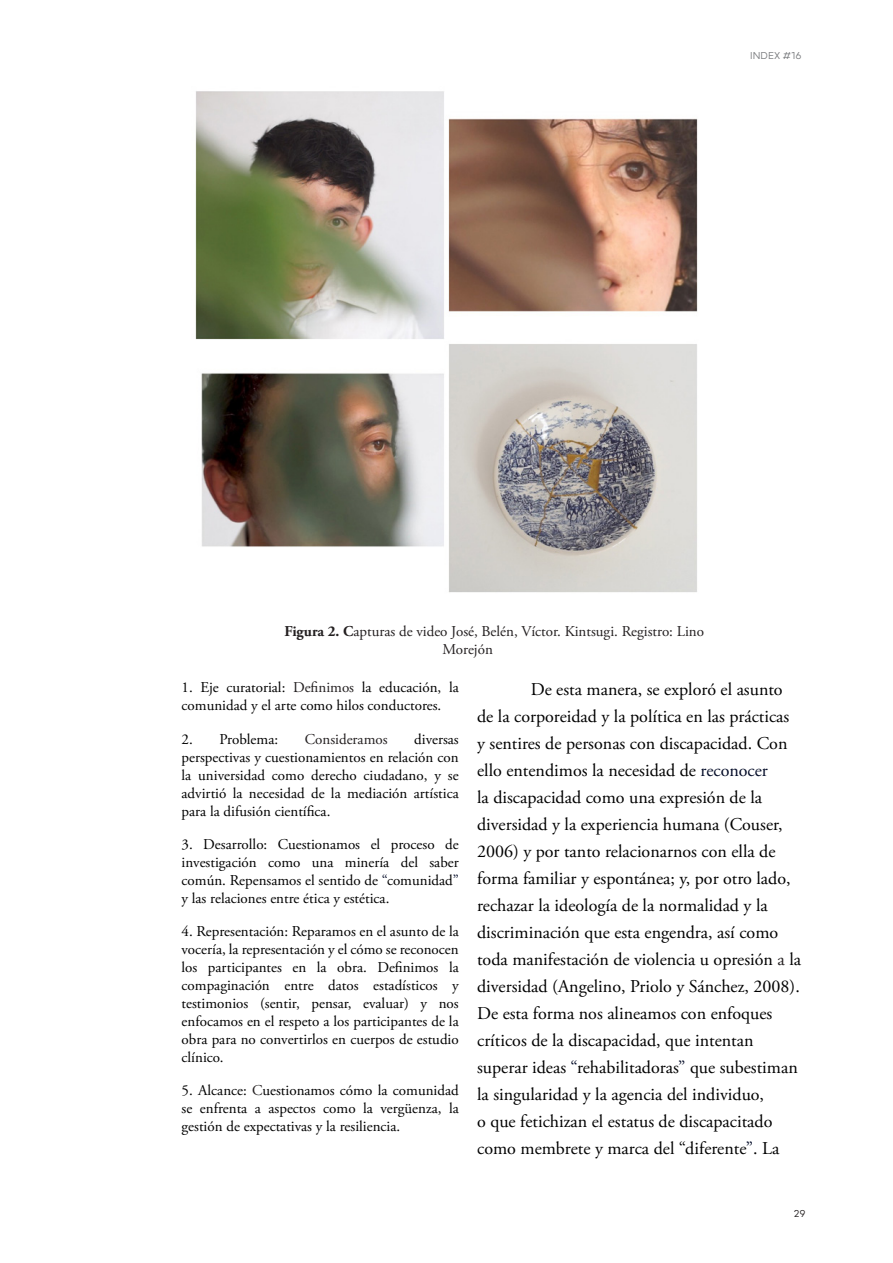
<style>
.page{position:relative;width:893px;height:1263px;background:#fff}
.page>*{position:absolute;margin:0;border:0;box-sizing:border-box;transform-origin:0 0}
.t1{font:18px/27px "Adobe Garamond Pro";color:#000}
.List_Paragraph{font:15px/18px "Adobe Garamond Pro";color:#000;text-align:justify}
.List_Paragraph-2{font:15px/18px "Adobe Garamond Pro";color:#231f20}
.t2{font:300 12px "Grold";color:#76787b}
.t3{font:300 12px "Grold";color:#231f20}
.s1{font-weight:700}
.s2{color:#231f20}
.s3{color:#040c28}
</style>
<div class="page">
<img style="left:195px;top:91px;width:503px;height:502px">
<p class="t2" style="left:750px;top:48px;width:53px">INDEX #16</p>
<p class="List_Paragraph-2" style="left:443px;top:623px;width:263px;text-indent:-158px"><span class="s1">Figura 2. C</span>apturas de video José, Belén, Víctor. Kintsugi. Registro: Lino<br>Morejón</p>
<p class="List_Paragraph" style="left:182px;top:679px;width:279px">1. Eje curatorial: <span class="s2">Definimos</span> la educación, la comunidad y el arte como hilos conductores.</p>
<p class="List_Paragraph" style="left:182px;top:730px;width:98px">2. Problema:</p>
<p class="List_Paragraph-2" style="left:305px;top:730px;width:84px">Consideramos</p>
<p class="List_Paragraph" style="left:182px;top:730px;width:279px;text-indent:233px">diversas perspectivas y cuestionamientos en relación con la universidad como derecho ciudadano, y se advirtió la necesidad de la mediación artística para la difusión científica.</p>
<p class="List_Paragraph" style="left:182px;top:835px;width:279px">3. Desarrollo: Cuestionamos el proceso de investigación como una minería del saber común. Repensamos el sentido de <span class="s3">“</span>comunidad<span class="s3">” </span>y las relaciones entre ética y estética.</p>
<p class="List_Paragraph" style="left:182px;top:922px;width:279px">4. Representación: Reparamos en el asunto de la vocería, la representación y el cómo se reconocen los participantes en la obra. Definimos la compaginación entre datos estadísticos y testimonios (sentir, pensar, evaluar) y nos enfocamos en el respeto a los participantes de la obra para no convertirlos en cuerpos de estudio clínico.</p>
<p class="List_Paragraph" style="left:182px;top:1081px;width:279px">5. Alcance: <span class="s2">C</span>uestionamos cómo la comunidad se enfrenta a aspectos como la vergüenza, la gestión de expectativas y la resiliencia.</p>
<p class="t1" style="left:477px;top:676px;width:325px;text-indent:54px">De esta manera, se exploró el asunto de la corporeidad y la política en las prácticas y sentires de personas con discapacidad. Con ello entendimos la necesidad de <span class="s3">reconocer<br></span>la discapacidad como una expresión de la diversidad y la experiencia humana (Couser, 2006) y por tanto relacionarnos con ella de forma familiar y espontánea; y, por otro lado, rechazar la ideología de la normalidad y la discriminación que esta engendra, así como toda manifestación de violencia u opresión <span class="s2">a</span> la diversidad (Angelino, Priolo y Sánchez, 2008).<br>De esta forma nos alineamos con enfoques críticos de la discapacidad, que intentan superar ideas <span class="s3">“</span>rehabilitadoras<span class="s3">”</span> que subestiman la singularidad y la agencia del individuo,<br>o que fetichizan el estatus de discapacitado como membrete y marca del “diferente<span class="s3">”</span>. La</p>
<p class="t3" style="left:794px;top:1206px;width:13px">29</p>
</div>
